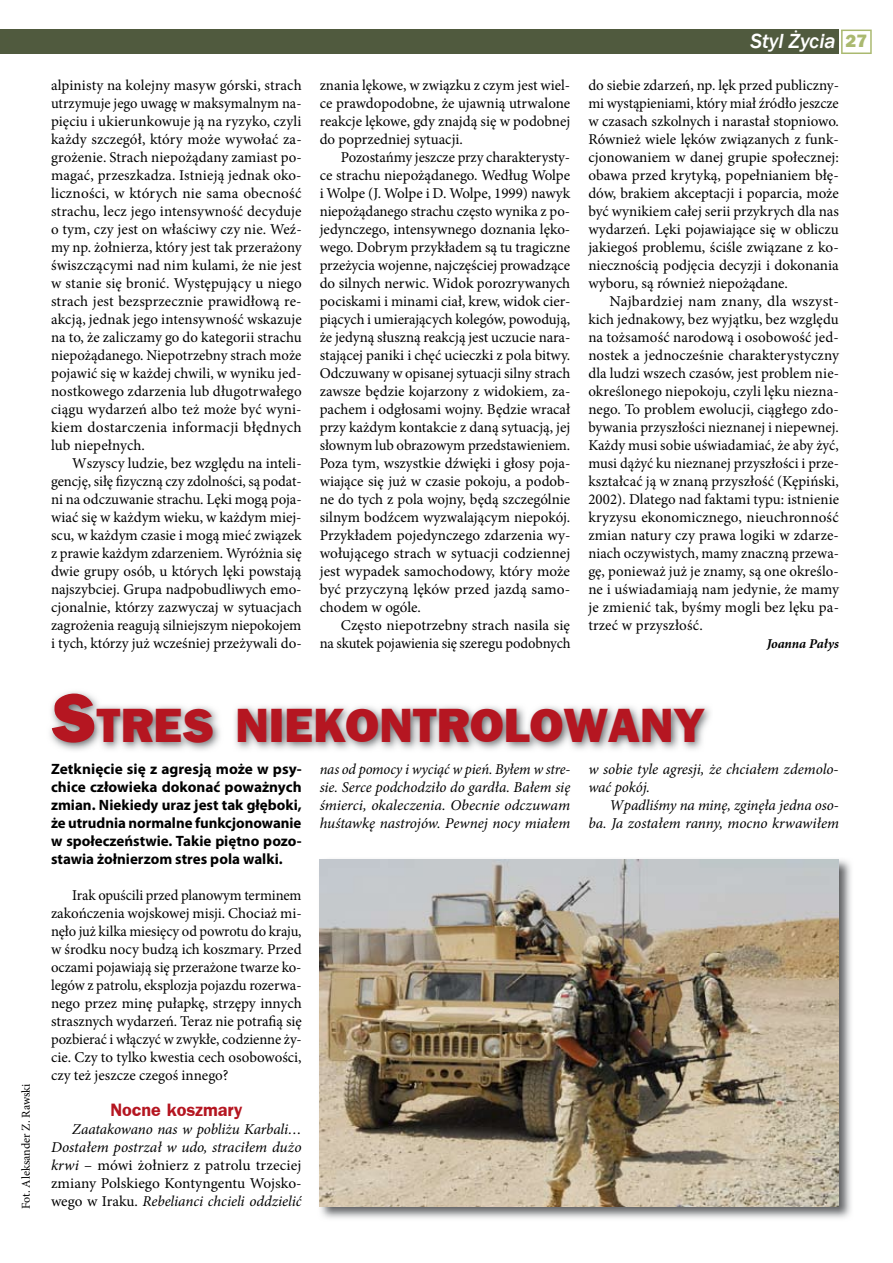
<style>
.page{position:relative;width:893px;height:1263px;background:#fff}
.page>*{position:absolute;margin:0;border:0;box-sizing:border-box;transform-origin:0 0}
.t1{font:800 48.3px "Frankfurt Gothic";color:#b51621}
.t2{font:italic 500 21px "Franklin Gothic";color:#fff}
.t3{font:700 18px "Frankfurt Gothic";color:#b51621}
.t4{font:15px/18px "Minion Pro";color:#000;text-align:justify}
.t5{font:italic 15px/18px "Minion Pro";color:#000;text-align:justify}
.t6{font:700 15px/18px "Myriad Pro";color:#000;text-align:justify}
.t7{font:italic 700 13.5px "Minion Pro";letter-spacing:-.005em;color:#000}
.t8{font:12px "Minion Pro";color:#000}
.s1{font-family:"Frankfurt Gothic";font-weight:800;font-style:normal;font-size:18px;color:#aab970}
.s2{font-size:69px}
.s3{font-style:normal}
</style>
<div class="page">
<img style="left:50px;top:691px;width:660px;height:60px">
<img style="left:319px;top:859px;width:532px;height:360px">
<img style="left:320px;top:859px;width:519px;height:348px">
<svg style="left:841px;top:30px;width:31px;height:24px"></svg>
<div style="left:0;top:30px;width:839px;height:24px;background:#505a3e"></div>
<p class="t8" style="left:18px;top:1209px;width:127px;rotate:-90deg">Fot. Aleksander Z. Rawski</p>
<p class="t4" style="left:51px;top:76px;width:252px">alpinisty na kolejny masyw górski, strach utrzymuje jego uwagę w maksymalnym na&shy;pięciu i ukierunkowuje ją na ryzyko, czyli każdy szczegół, który może wywołać za&shy;grożenie. Strach niepożądany zamiast po&shy;magać, przeszkadza. Istnieją jednak oko&shy;liczności, w których nie sama obecność strachu, lecz jego intensywność decyduje o tym, czy jest on właściwy czy nie. Weź&shy;my np. żołnierza, który jest tak przerażony świszczącymi nad nim kulami, że nie jest w stanie się bronić. Występujący u niego strach jest bezsprzecznie prawidłową re&shy;akcją, jednak jego intensywność wskazuje na to, że zaliczamy go do kategorii strachu niepożądanego. Niepotrzebny strach może pojawić się w każdej chwili, w wyniku jed&shy;nostkowego zdarzenia lub długotrwałego ciągu wydarzeń albo też może być wyni&shy;kiem dostarczenia informacji błędnych lub niepełnych.</p>
<p class="t4" style="left:51px;top:454px;width:252px;text-indent:21px">Wszyscy ludzie, bez względu na inteli&shy;gencję, siłę fizyczną czy zdolności, są podat&shy;ni na odczuwanie strachu. Lęki mogą poja&shy;wiać się w każdym wieku, w każdym miej&shy;scu, w każdym czasie i mogą mieć związek z prawie każdym zdarzeniem. Wyróżnia się dwie grupy osób, u których lęki powstają najszybciej. Grupa nadpobudliwych emo&shy;cjonalnie, którzy zazwyczaj w sytuacjach zagrożenia reagują silniejszym niepokojem i tych, którzy już wcześniej przeżywali do-</p>
<p class="t4" style="left:320px;top:76px;width:252px">znania lękowe, w związku z czym jest wiel&shy;ce prawdopodobne, że ujawnią utrwalone reakcje lękowe, gdy znajdą się w podobnej do poprzedniej sytuacji.</p>
<p class="t4" style="left:320px;top:148px;width:252px;text-indent:21px">Pozostańmy jeszcze przy charakterysty&shy;ce strachu niepożądanego. Według Wolpe i Wolpe (J. Wolpe i D. Wolpe, 1999) nawyk niepożądanego strachu często wynika z po&shy;jedynczego, intensywnego doznania lęko&shy;wego. Dobrym przykładem są tu tragiczne przeżycia wojenne, najczęściej prowadzące do silnych nerwic. Widok porozrywanych pociskami i minami ciał, krew, widok cier&shy;piących i umierających kolegów, powodują, że jedyną słuszną reakcją jest uczucie nara&shy;stającej paniki i chęć ucieczki z pola bitwy.<br>Odczuwany w opisanej sytuacji silny strach zawsze będzie kojarzony z widokiem, za&shy;pachem i odgłosami wojny. Będzie wracał przy każdym kontakcie z daną sytuacją, jej słownym lub obrazowym przedstawieniem.<br>Poza tym, wszystkie dźwięki i głosy poja&shy;wiające się już w czasie pokoju, a podob&shy;ne do tych z pola wojny, będą szczególnie silnym bodźcem wyzwalającym niepokój.<br>Przykładem pojedynczego zdarzenia wy&shy;wołującego strach w sytuacji codziennej jest wypadek samochodowy, który może być przyczyną lęków przed jazdą samo&shy;chodem w ogóle.</p>
<p class="t4" style="left:320px;top:616px;width:252px;text-align:right">Często niepotrzebny strach nasila się<br>na skutek pojawienia się szeregu podobnych</p>
<h2 class="t2" style="left:751px;top:28px;width:118px">Styl Życia <span class="s1">27</span></h2>
<p class="t4" style="left:588px;top:76px;width:252px">do siebie zdarzeń, np. lęk przed publiczny&shy;mi wystąpieniami, który miał źródło jeszcze w czasach szkolnych i narastał stopniowo.<br>Również wiele lęków związanych z funk&shy;cjonowaniem w danej grupie społecznej: obawa przed krytyką, popełnianiem błę&shy;dów, brakiem akceptacji i poparcia, może być wynikiem całej serii przykrych dla nas wydarzeń. Lęki pojawiające się w obliczu jakiegoś problemu, ściśle związane z ko&shy;niecznością podjęcia decyzji i dokonania wyboru, są również niepożądane.</p>
<p class="t4" style="left:588px;top:292px;width:252px;text-indent:21px">Najbardziej nam znany, dla wszyst&shy;kich jednakowy, bez wyjątku, bez względu na tożsamość narodową i osobowość jed&shy;nostek a jednocześnie charakterystyczny dla ludzi wszech czasów, jest problem nie&shy;określonego niepokoju, czyli lęku niezna&shy;nego. To problem ewolucji, ciągłego zdo&shy;bywania przyszłości nieznanej i niepewnej.<br>Każdy musi sobie uświadamiać, że aby żyć, musi dążyć ku nieznanej przyszłości i prze&shy;kształcać ją w znaną przyszłość (Kępiński, 2002). Dlatego nad faktami typu: istnienie kryzysu ekonomicznego, nieuchronność zmian natury czy prawa logiki w zdarze&shy;niach oczywistych, mamy znaczną przewa&shy;gę, ponieważ już je znamy, są one określo&shy;ne i uświadamiają nam jedynie, że mamy je zmienić tak, byśmy mogli bez lęku pa&shy;trzeć w przyszłość.</p>
<p class="t7" style="left:767px;top:634px;width:74px">Joanna Pałys</p>
<h1 class="t1" style="left:51px;top:696px;width:656px"><span class="s2">S</span>TRES NIEKONTROLOWANY</h1>
<p class="t6" style="left:51px;top:760px;width:252px">Zetknięcie się z agresją może w psy&shy;chice człowieka dokonać poważnych zmian. Niekiedy uraz jest tak głęboki, że utrudnia normalne funkcjonowanie w społeczeństwie. Takie piętno pozo&shy;stawia żołnierzom stres pola walki.</p>
<p class="t4" style="left:51px;top:886px;width:252px;text-indent:21px">Irak opuścili przed planowym terminem zakończenia wojskowej misji. Chociaż mi&shy;nęło już kilka miesięcy od powrotu do kraju, w środku nocy budzą ich koszmary. Przed oczami pojawiają się przerażone twarze ko&shy;legów z patrolu, eksplozja pojazdu rozerwa&shy;nego przez minę pułapkę, strzępy innych strasznych wydarzeń. Teraz nie potrafią się pozbierać i włączyć w zwykłe, codzienne ży&shy;cie. Czy to tylko kwestia cech osobowości, czy też jeszcze czegoś innego?</p>
<p class="t3" style="left:110px;top:1100px;width:134px">Nocne koszmary</p>
<p class="t5" style="left:51px;top:1120px;width:252px;text-indent:21px">Zaatakowano nas w pobliżu Karbali… Dostałem postrzał w udo, straciłem dużo krwi <span class="s3">– mówi żołnierz z patrolu trzeciej zmiany Polskiego Kontyngentu Wojsko&shy;wego w Iraku.</span> Rebelianci chcieli oddzielić</p>
<p class="t5" style="left:320px;top:760px;width:252px">nas od pomocy i wyciąć w pień. Byłem w stre&shy;sie. Serce podchodziło do gardła. Bałem się śmierci, okaleczenia. Obecnie odczuwam huśtawkę nastrojów. Pewnej nocy miałem</p>
<p class="t5" style="left:588px;top:760px;width:252px">w sobie tyle agresji, że chciałem zdemolo&shy;wać pokój.</p>
<p class="t5" style="left:588px;top:796px;width:252px;text-align:right">Wpadliśmy na minę, zginęła jedna oso&shy;ba. Ja zostałem ranny, mocno krwawiłem</p>
</div>
